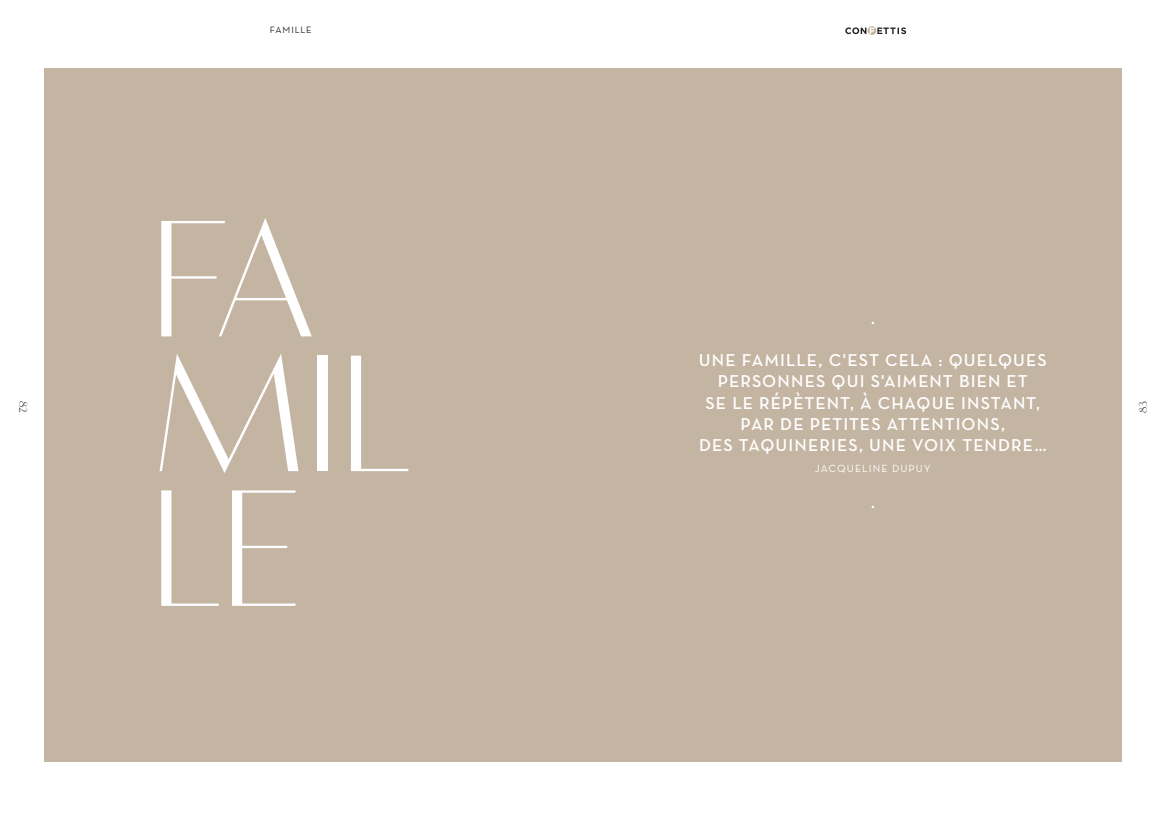
<style>
.page{position:relative;width:1170px;height:815px;background:#fff}
.page>*{position:absolute;margin:0;border:0;box-sizing:border-box;transform-origin:0 0}
.t1{font:170px/134.6px "Vanitas";letter-spacing:-.02em;color:#fff}
.t2{font:17.5px/21.2px "Neutra Text Demi Alt";letter-spacing:.06em;color:#fff;text-align:center}
.t3{font:11.25px "Vanitas";color:#231f20}
.t4{font:700 11.25px "Neutra Text";color:#fff}
.t5{font:10.62px "Neutra Text";letter-spacing:.1em;color:#fff}
.t6{font:9.38px "Neutra Text";letter-spacing:.09em;color:#231f20}
</style>
<div class="page">
<div style="left:44px;top:68px;width:1078px;height:693px;background:#c4b4a2"></div>
<svg style="left:845px;top:27px;width:61px;height:7px"></svg>
<p class="t6" style="left:270px;top:24px;width:43px">FAMILLE</p>
<h1 class="t1" style="left:150px;top:209px;width:266px">FA<br>MIL<br>LE</h1>
<p class="t4" style="left:871px;top:315px;width:5px">•</p>
<p class="t2" style="left:698px;top:349px;width:349px">UNE FAMILLE, C'EST CELA : QUELQUES<br>PERSONNES QUI S'AIMENT BIEN ET<br>SE LE RÉPÈTENT, À CHAQUE INSTANT,<br>PAR DE PETITES ATTENTIONS,<br>DES TAQUINERIES, UNE VOIX TENDRE…</p>
<p class="t5" style="left:814px;top:462px;width:117px">JACQUELINE DUPUY</p>
<p class="t4" style="left:871px;top:499px;width:5px">•</p>
<p class="t3" style="left:30px;top:401px;width:13px;rotate:90deg">82</p>
<p class="t3" style="left:1136px;top:413px;width:14px;rotate:-90deg">83</p>
</div>
